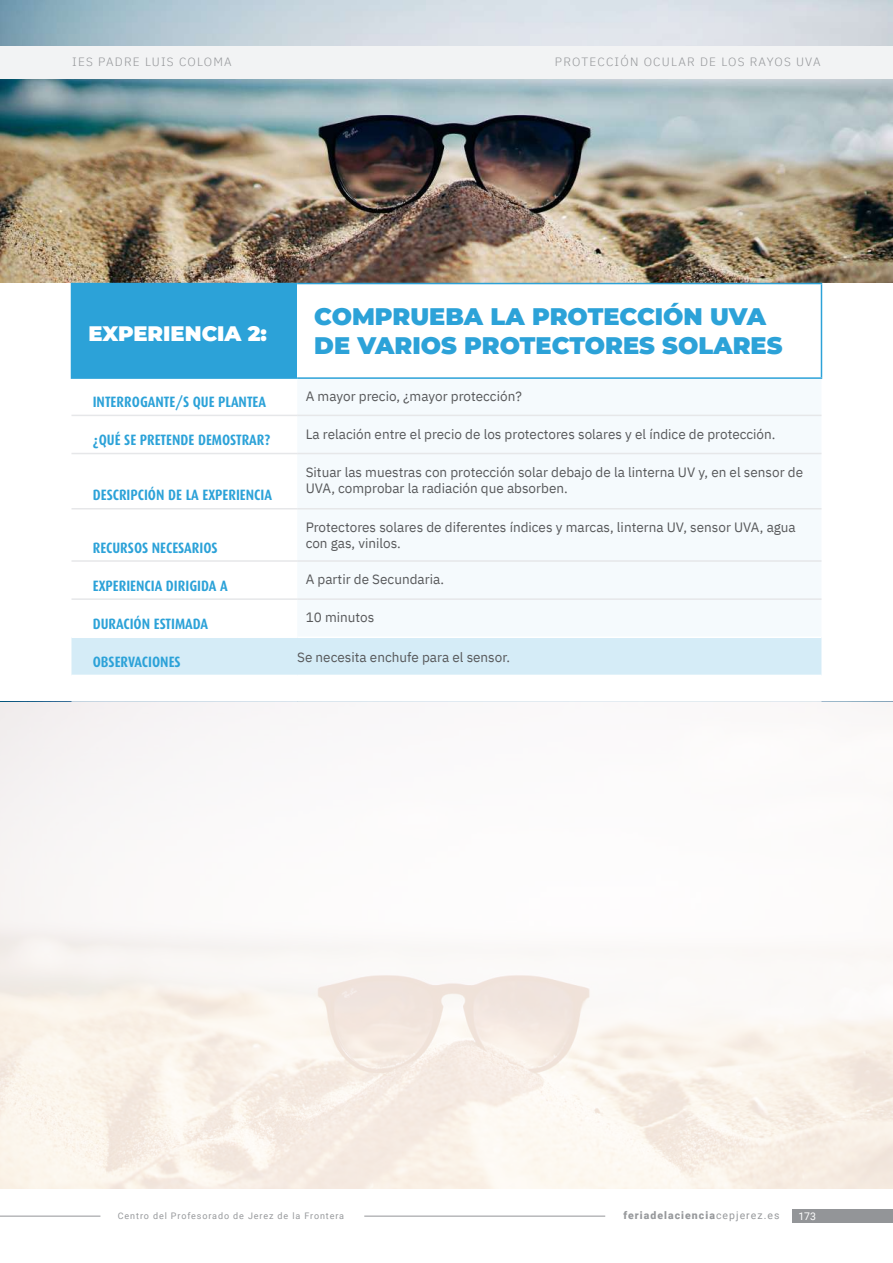
<style>
.page{position:relative;width:893px;height:1263px;background:#fff}
.page>*{position:absolute;margin:0;border:0;box-sizing:border-box;transform-origin:0 0}
.t1{font:900 24px/28.8px "Montserrat";color:#2ca2d8}
.t2{font:900 21px "Montserrat";color:#fff}
.t3{font:700 15px "Dax Condensed";color:#2ca2d8}
.t4{font:13.5px/16.2px "IBM Plex Sans";color:#57585a}
.t5{font:300 12px "IBM Plex Sans";letter-spacing:.1em;color:#939598}
.t6{font:900 10.5px "Roboto";letter-spacing:.1em;color:#97999c}
.t7{font:10.5px "Roboto";color:#fff}
.t8{font:9px "Roboto";letter-spacing:.1em;color:#97999c}
.s1{font-weight:400}
</style>
<div class="page">
<img style="left:0;top:0;width:893px;height:283px">
<img style="left:0;top:702px;width:893px;height:486px">
<div style="left:71px;top:284px;width:226px;height:94px;background:#2ca2d8"></div>
<div style="left:297px;top:414px;width:524px;height:96px;background:#f5fafd"></div>
<div style="left:71px;top:638px;width:750px;height:37px;background:#d5ecf7"></div>
<hr style="left:71px;top:415px;width:226px;height:1px;background:#e6e7e9">
<hr style="left:297px;top:415px;width:524px;height:1px;background:#e6e7e9">
<hr style="left:71px;top:453px;width:226px;height:1px;background:#e6e7e9">
<hr style="left:297px;top:453px;width:524px;height:1px;background:#e6e7e9">
<hr style="left:71px;top:508px;width:226px;height:1px;background:#e6e7e9">
<hr style="left:297px;top:508px;width:524px;height:1px;background:#e6e7e9">
<hr style="left:71px;top:560px;width:226px;height:2px;background:#e6e7e9">
<hr style="left:297px;top:560px;width:524px;height:2px;background:#e6e7e9">
<hr style="left:71px;top:598px;width:226px;height:2px;background:#e6e7e9">
<hr style="left:297px;top:598px;width:524px;height:2px;background:#e6e7e9">
<hr style="left:71px;top:283px;width:226px;height:1px;background:#2ca2d8">
<hr style="left:71px;top:377px;width:226px;height:2px;background:#2ca2d8">
<hr style="left:297px;top:283px;width:525px;height:1px;background:#2ca2d8">
<hr style="left:821px;top:284px;width:1px;height:93px;background:#2ca2d8">
<hr style="left:297px;top:377px;width:525px;height:2px;background:#2ca2d8">
<div style="left:0;top:46px;width:893px;height:33px;background:#f2f3f4"></div>
<div style="left:792px;top:1209px;width:101px;height:13px;background:#939598"></div>
<hr style="left:364px;top:1216px;width:241px;height:1px;background:#939598">
<hr style="left:0;top:1216px;width:100px;height:1px;background:#939598">
<p class="t5" style="left:72px;top:53px;width:161px">IES PADRE LUIS COLOMA</p>
<p class="t5" style="left:555px;top:53px;width:267px">PROTECCIÓN OCULAR DE LOS RAYOS UVA</p>
<h2 class="t2" style="left:89px;top:320px;width:180px">EXPERIENCIA 2:</h2>
<h1 class="t1" style="left:314px;top:301px;width:470px">COMPRUEBA LA PROTECCIÓN UVA<br>DE VARIOS PROTECTORES SOLARES</h1>
<p class="t3" style="left:93px;top:394px;width:175px">INTERROGANTE/S QUE PLANTEA</p>
<p class="t4" style="left:306px;top:387px;width:218px">A mayor precio, ¿mayor protección?</p>
<p class="t3" style="left:93px;top:432px;width:179px">¿QUÉ SE PRETENDE DEMOSTRAR?</p>
<p class="t4" style="left:306px;top:425px;width:471px">La relación entre el precio de los protectores solares y el índice de protección.</p>
<p class="t3" style="left:93px;top:487px;width:181px">DESCRIPCIÓN DE LA EXPERIENCIA</p>
<p class="t4" style="left:306px;top:463px;width:499px">Situar las muestras con protección solar debajo de la linterna UV y, en el sensor de<br>UVA, comprobar la radiación que absorben.</p>
<p class="t3" style="left:93px;top:539px;width:126px">RECURSOS NECESARIOS</p>
<p class="t4" style="left:306px;top:518px;width:492px">Protectores solares de diferentes índices y marcas, linterna UV, sensor UVA, agua con gas, vinilos.</p>
<p class="t3" style="left:93px;top:577px;width:137px">EXPERIENCIA DIRIGIDA A</p>
<p class="t4" style="left:306px;top:570px;width:140px">A partir de Secundaria.</p>
<p class="t3" style="left:93px;top:615px;width:117px">DURACIÓN ESTIMADA</p>
<p class="t4" style="left:306px;top:608px;width:70px">10 minutos</p>
<p class="t3" style="left:93px;top:654px;width:89px">OBSERVACIONES</p>
<p class="t4" style="left:297px;top:648px;width:214px">Se necesita enchufe para el sensor.</p>
<p class="t8" style="left:118px;top:1209px;width:228px">Centro del Profesorado de Jerez de la Frontera</p>
<p class="t6" style="left:623px;top:1208px;width:158px">feriadelaciencia<span class="s1">cepjerez.es</span></p>
<p class="t7" style="left:798px;top:1208px;width:19px">173</p>
</div>
